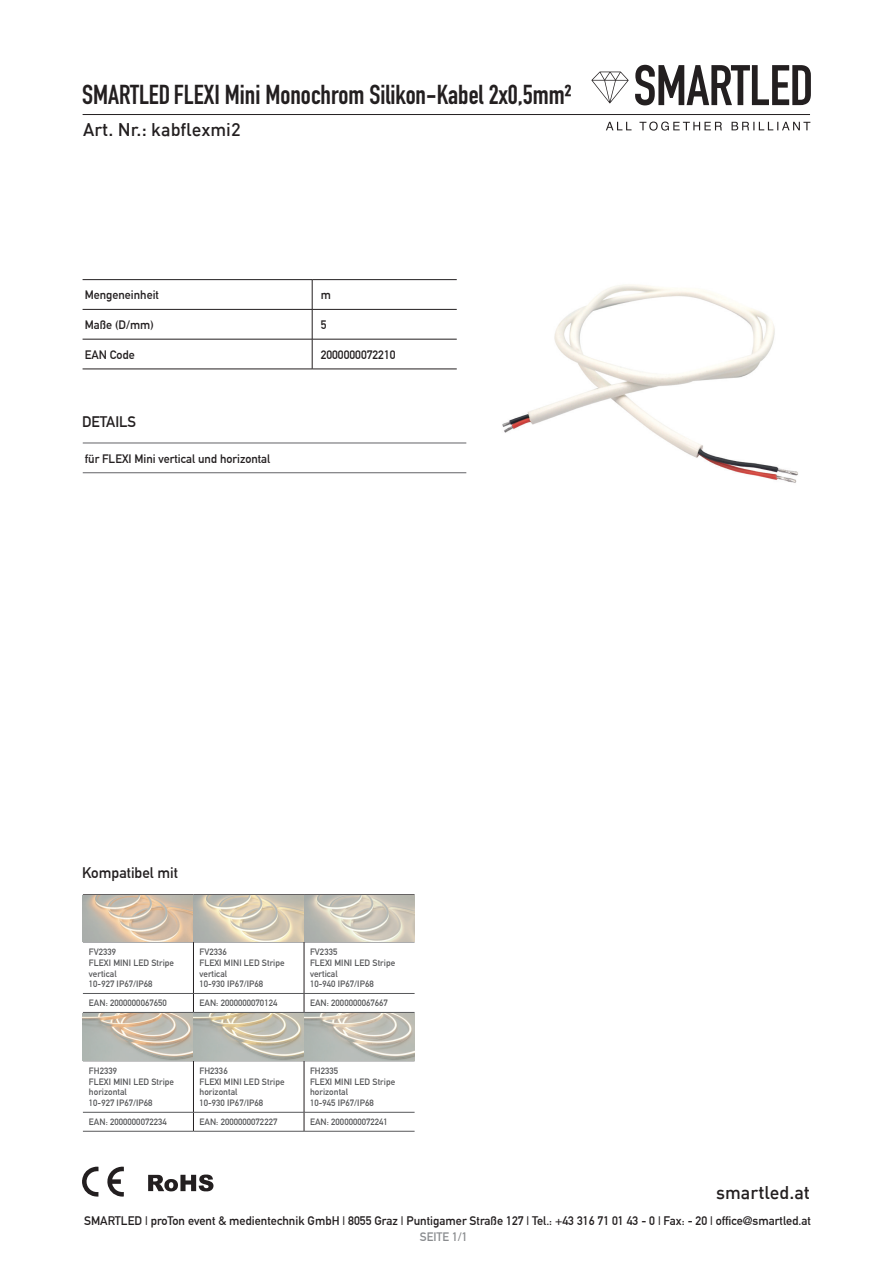
<style>
.page{position:relative;width:893px;height:1263px;background:#fff}
.page>*{position:absolute;margin:0;border:0;box-sizing:border-box;transform-origin:0 0}
.t1{font:700 27px "DIN Condensed";color:#231f20}
.t2{font:500 18px "DIN";color:#231f20}
.t3{font:700 15px "DIN Alternate";color:#231f20}
.t4{font:700 12.15px "DIN Alternate";color:#231f20}
.t5{font:700 12px "DIN Alternate";color:#231f20}
.t6{font:700 12px "DIN Alternate";color:#8a8c8f}
.t7{font:700 9px/10.8px "DIN Alternate";letter-spacing:.005em;color:#57585a}
</style>
<div class="page">
<hr style="left:83px;top:114px;width:727px;height:1px;background:#231f20">
<svg style="left:107px;top:1167px;width:17px;height:30px"></svg>
<svg style="left:82px;top:1167px;width:16px;height:29px"></svg>
<svg style="left:148px;top:1174px;width:66px;height:17px"></svg>
<svg style="left:591px;top:72px;width:38px;height:31px"></svg>
<svg style="left:606px;top:122px;width:204px;height:9px"></svg>
<svg style="left:635px;top:65px;width:176px;height:40px"></svg>
<img style="left:502px;top:284px;width:296px;height:199px">
<hr style="left:83px;top:1061px;width:110px;height:1px;background:#757679">
<hr style="left:194px;top:1061px;width:110px;height:1px;background:#757679">
<hr style="left:304px;top:1061px;width:111px;height:1px;background:#757679">
<hr style="left:193px;top:1061px;width:1px;height:51px;background:#231f20">
<hr style="left:304px;top:1061px;width:1px;height:51px;background:#231f20">
<svg style="left:193px;top:1113px;width:1px;height:18px"></svg>
<svg style="left:304px;top:1113px;width:1px;height:18px"></svg>
<hr style="left:83px;top:1112px;width:110px;height:1px;background:#57585a">
<hr style="left:193px;top:1112px;width:111px;height:1px;background:#57585a">
<hr style="left:304px;top:1112px;width:111px;height:1px;background:#57585a">
<hr style="left:83px;top:1131px;width:110px;height:1px;background:#57585a">
<hr style="left:193px;top:1131px;width:111px;height:1px;background:#57585a">
<hr style="left:304px;top:1131px;width:111px;height:1px;background:#57585a">
<hr style="left:83px;top:1013px;width:110px;height:1px;background:#231f20">
<hr style="left:193px;top:1013px;width:111px;height:1px;background:#231f20">
<hr style="left:304px;top:1013px;width:111px;height:1px;background:#231f20">
<img style="left:83px;top:1014px;width:332px;height:47px">
<hr style="left:83px;top:942px;width:110px;height:1px;background:#757679">
<hr style="left:194px;top:942px;width:110px;height:1px;background:#757679">
<hr style="left:304px;top:942px;width:111px;height:1px;background:#757679">
<hr style="left:193px;top:942px;width:1px;height:51px;background:#231f20">
<hr style="left:304px;top:942px;width:1px;height:51px;background:#231f20">
<svg style="left:193px;top:994px;width:1px;height:18px"></svg>
<svg style="left:304px;top:994px;width:1px;height:18px"></svg>
<hr style="left:83px;top:993px;width:110px;height:1px;background:#57585a">
<hr style="left:193px;top:993px;width:111px;height:1px;background:#57585a">
<hr style="left:304px;top:993px;width:111px;height:1px;background:#57585a">
<hr style="left:83px;top:1012px;width:110px;height:1px;background:#57585a">
<hr style="left:193px;top:1012px;width:111px;height:1px;background:#57585a">
<hr style="left:304px;top:1012px;width:111px;height:1px;background:#57585a">
<hr style="left:83px;top:894px;width:110px;height:1px;background:#231f20">
<hr style="left:193px;top:894px;width:111px;height:1px;background:#231f20">
<hr style="left:304px;top:894px;width:111px;height:1px;background:#231f20">
<img style="left:83px;top:895px;width:331px;height:47px">
<svg style="left:83px;top:280px;width:374px;height:59px"></svg>
<hr style="left:83px;top:339px;width:229px;height:1px;background:#231f20">
<hr style="left:312px;top:339px;width:145px;height:1px;background:#231f20">
<hr style="left:312px;top:339px;width:1px;height:30px;background:#231f20">
<hr style="left:83px;top:369px;width:229px;height:1px;background:#231f20">
<hr style="left:312px;top:369px;width:145px;height:1px;background:#231f20">
<hr style="left:83px;top:279px;width:229px;height:1px;background:#231f20">
<hr style="left:312px;top:279px;width:145px;height:1px;background:#231f20">
<hr style="left:83px;top:443px;width:383px;height:1px;background:#636366">
<hr style="left:83px;top:472px;width:383px;height:1px;background:#636366">
<p class="t1" style="left:82px;top:76px;width:491px">SMARTLED FLEXI Mini Monochrom Silikon-Kabel 2x0,5mm²</p>
<p class="t2" style="left:83px;top:118px;width:159px">Art. Nr.: kabflexmi2</p>
<p class="t5" style="left:85px;top:286px;width:76px">Mengeneinheit</p>
<p class="t5" style="left:321px;top:286px;width:12px">m</p>
<p class="t5" style="left:85px;top:316px;width:71px">Maße (D/mm)</p>
<p class="t5" style="left:321px;top:316px;width:7px">5</p>
<p class="t5" style="left:85px;top:345px;width:51px">EAN Code</p>
<p class="t5" style="left:321px;top:345px;width:76px">2000000072210</p>
<p class="t3" style="left:82px;top:410px;width:56px">DETAILS</p>
<p class="t5" style="left:85px;top:449px;width:187px">für FLEXI Mini vertical und horizontal</p>
<p class="t3" style="left:82px;top:861px;width:97px">Kompatibel mit</p>
<p class="t7" style="left:89px;top:946px;width:29px">FV2339</p>
<p class="t7" style="left:89px;top:957px;width:87px">FLEXI MINI LED Stripe vertical</p>
<p class="t7" style="left:89px;top:978px;width:65px">10-927 IP67/IP68</p>
<p class="t7" style="left:199px;top:946px;width:29px">FV2336</p>
<p class="t7" style="left:199px;top:957px;width:87px">FLEXI MINI LED Stripe vertical</p>
<p class="t7" style="left:199px;top:978px;width:65px">10-930 IP67/IP68</p>
<p class="t7" style="left:310px;top:946px;width:29px">FV2335</p>
<p class="t7" style="left:310px;top:957px;width:87px">FLEXI MINI LED Stripe vertical</p>
<p class="t7" style="left:310px;top:978px;width:65px">10-940 IP67/IP68</p>
<p class="t7" style="left:89px;top:997px;width:79px">EAN: 2000000067650</p>
<p class="t7" style="left:199px;top:997px;width:79px">EAN: 2000000070124</p>
<p class="t7" style="left:310px;top:997px;width:79px">EAN: 2000000067667</p>
<p class="t7" style="left:89px;top:1065px;width:30px">FH2339</p>
<p class="t7" style="left:89px;top:1075px;width:87px">FLEXI MINI LED Stripe horizontal</p>
<p class="t7" style="left:89px;top:1097px;width:65px">10-927 IP67/IP68</p>
<p class="t7" style="left:199px;top:1065px;width:30px">FH2336</p>
<p class="t7" style="left:199px;top:1075px;width:87px">FLEXI MINI LED Stripe horizontal</p>
<p class="t7" style="left:199px;top:1097px;width:65px">10-930 IP67/IP68</p>
<p class="t7" style="left:310px;top:1065px;width:30px">FH2335</p>
<p class="t7" style="left:310px;top:1075px;width:87px">FLEXI MINI LED Stripe horizontal</p>
<p class="t7" style="left:310px;top:1097px;width:65px">10-945 IP67/IP68</p>
<p class="t7" style="left:89px;top:1116px;width:79px">EAN: 2000000072234</p>
<p class="t7" style="left:199px;top:1116px;width:79px">EAN: 2000000072227</p>
<p class="t7" style="left:310px;top:1116px;width:79px">EAN: 2000000072241</p>
<p class="t2" style="left:716px;top:1181px;width:95px">smartled.at</p>
<p class="t4" style="left:84px;top:1211px;width:728px">SMARTLED | proTon event &amp; medientechnik GmbH | 8055 Graz | Puntigamer Straße 127 | Tel.: +43 316 71 01 43 - 0 | Fax: - 20 | office@smartled.at</p>
<p class="t6" style="left:420px;top:1228px;width:49px">SEITE 1/1</p>
</div>
